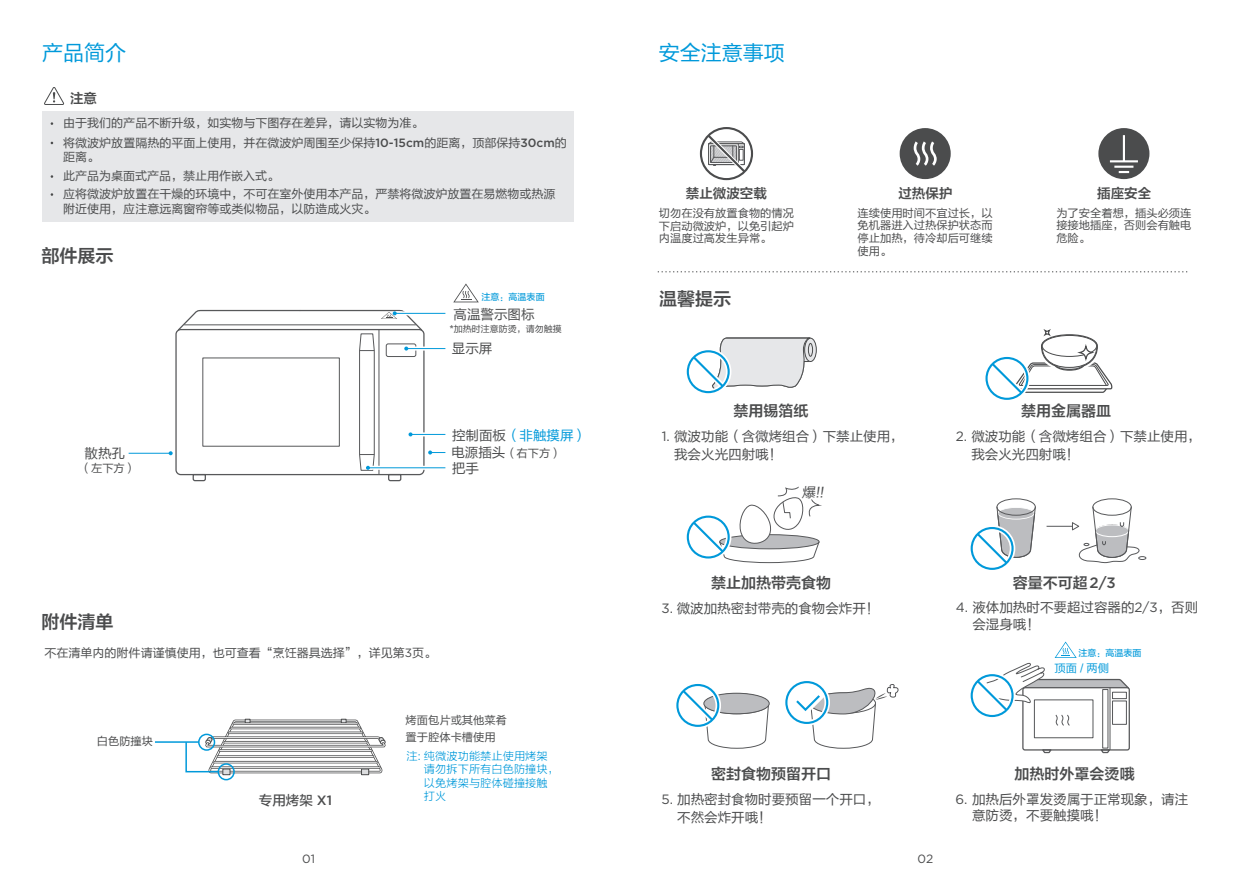
<style>
.page{position:relative;width:1234px;height:893px;background:#fff}
.page>*{position:absolute;margin:0;border:0;box-sizing:border-box;transform-origin:0 0}
.t1{font:21px "FZLTHK GBK1 0";color:#0099da}
.t2{font:18px "FZLTZCHK GBK1 0";color:#4b4c4d}
.t3{font:15px "FZLTZCHK GBK1 0";color:#4b4c4d}
.t4{font:13.65px "FZLTHK GBK1 0";color:#4b4c4d}
.t5{font:13.5px/18px "FZLTHK GBK1 0";color:#4b4c4d}
.t6{font:13.5px "FZLTZCHK GBK1 0";color:#4b4c4d}
.t7{font:13.5px "FZLTHK GBK1 0";color:#0099da}
.t8{font:13.5px "FZLTZHUNHK GBK1 0";color:#4b4c4d}
.t9{font:12px/19.4px "FZLTHK GBK1 0";color:#4b4c4d}
.t10{font:12px "Gotham";color:#4b4c4d}
.t11{font:11.25px/12.9px "FZLTHK GBK1 0";color:#4b4c4d;text-align:justify}
.t12{font:11.25px/13.5px "FZLTXHK";color:#0099da}
.t13{font:11.25px "FZLTHK GBK1 0";color:#0099da}
.t14{font:9px "FZLTZHUNHK GBK1 0";color:#0099da}
.t15{font:9px "FZLTHK GBK1 0";color:#4b4c4d}
.s1{font-family:"Gotham";font-weight:500}
.s2{color:#4b4c4d}
.s3{font-size:13.5px}
.s4{font-family:"Gotham"}
</style>
<div class="page">
<div style="left:43px;top:111px;width:531px;height:111px;background:#e6e7e9"></div>
<div style="left:996px;top:498px;width:39px;height:18px;border:1px solid #57585a;border-radius:50%"></div>
<div style="left:1092px;top:498px;width:39px;height:18px;border:1px solid #57585a;border-radius:50%"></div>
<svg style="left:1046px;top:506px;width:99px;height:57px"></svg>
<div style="left:1098px;top:128px;width:51px;height:51px;background:#4b4c4d;border-radius:50%"></div>
<hr style="left:1122px;top:135px;width:2px;height:26px;background:#fff">
<svg style="left:1114px;top:166px;width:19px;height:7px"></svg>
<hr style="left:1109px;top:160px;width:28px;height:2px;background:#fff">
<div style="left:899px;top:128px;width:51px;height:51px;background:#4b4c4d;border-radius:50%"></div>
<svg style="left:702px;top:130px;width:48px;height:48px"></svg>
<div style="left:699px;top:127px;width:54px;height:53px;border:2px solid #4b4c4d;border-radius:50%"></div>
<hr style="left:129px;top:453px;width:42px;height:1px;background:#0099da">
<svg style="left:1101px;top:751px;width:9px;height:3px"></svg>
<svg style="left:1043px;top:751px;width:8px;height:3px"></svg>
<div style="left:1021px;top:687px;width:108px;height:64px;border:1px solid #57585a;border-radius:2px"></div>
<div style="left:1033px;top:699px;width:60px;height:39px;border:1px solid #57585a"></div>
<svg style="left:1102px;top:726px;width:6px;height:22px"></svg>
<hr style="left:1109px;top:688px;width:1px;height:62px;background:#57585a">
<svg style="left:804px;top:338px;width:12px;height:23px"></svg>
<div style="left:804px;top:338px;width:12px;height:24px;border:1px solid #4b4c4d;border-radius:50%"></div>
<div style="left:808px;top:343px;width:4px;height:14px;border:1px solid #4b4c4d;border-radius:50%"></div>
<svg style="left:657px;top:271px;width:531px;height:1px"></svg>
<svg style="left:686px;top:337px;width:124px;height:57px"></svg>
<svg style="left:686px;top:486px;width:136px;height:77px"></svg>
<svg style="left:676px;top:684px;width:93px;height:65px"></svg>
<div style="left:783px;top:679px;width:46px;height:47px;border:6px solid #fff;border-radius:50%"></div>
<div style="left:785px;top:681px;width:43px;height:43px;border:2px solid #0099da;border-radius:50%"></div>
<svg style="left:784px;top:683px;width:114px;height:66px"></svg>
<svg style="left:970px;top:506px;width:65px;height:64px"></svg>
<svg style="left:985px;top:330px;width:127px;height:70px"></svg>
<svg style="left:44px;top:87px;width:21px;height:18px"></svg>
<svg style="left:169px;top:309px;width:276px;height:173px"></svg>
<svg style="left:913px;top:141px;width:23px;height:25px"></svg>
<svg style="left:970px;top:641px;width:159px;height:85px"></svg>
<svg style="left:453px;top:283px;width:25px;height:19px"></svg>
<hr style="left:155px;top:741px;width:44px;height:2px;background:#0099da">
<svg style="left:185px;top:718px;width:201px;height:57px"></svg>
<div style="left:217px;top:763px;width:18px;height:17px;border:2px solid #0099da;border-radius:50%"></div>
<h1 class="t1" style="left:42px;top:41px;width:86px">产品简介</h1>
<h1 class="t1" style="left:658px;top:41px;width:127px">安全注意事项</h1>
<p class="t6" style="left:70px;top:91px;width:28px">注意</p>
<p class="t9" style="left:63px;top:114px;width:505px">由于我们的产品不断升级，如实物与下图存在差异，请以实物为准。<br>将微波炉放置隔热的平面上使用，并在微波炉周围至少保持<span class="s1">10-15cm</span>的距离，顶部保持<span class="s1">30cm</span>的</p>
<p class="t9" style="left:63px;top:148px;width:217px">距离。<br>此产品为桌面式产品，禁止用作嵌入式。</p>
<p class="t9" style="left:63px;top:187px;width:493px;line-height:14.4px">应将微波炉放置在干燥的环境中，不可在室外使用本产品，严禁将微波炉放置在易燃物或热源附近使用，应注意远离窗帘等或类似物品，以防造成火灾。</p>
<h2 class="t2" style="left:41px;top:246px;width:74px">部件展示</h2>
<p class="t14" style="left:481px;top:292px;width:64px">注意：高温表面</p>
<p class="t5" style="left:453px;top:306px;width:82px">高温警示图标</p>
<p class="t15" style="left:449px;top:324px;width:113px">*加热时注意防烫，请勿触摸</p>
<p class="t5" style="left:452px;top:340px;width:42px">显示屏</p>
<p class="t7" style="left:452px;top:428px;width:136px"><span class="s2">控制面板</span>（非触摸屏）</p>
<p class="t11" style="left:451px;top:447px;width:112px"><span class="s3">电源插头</span>（右下方）</p>
<p class="t5" style="left:85px;top:445px;width:42px">散热孔</p>
<p class="t11" style="left:80px;top:462px;width:58px">（左下方）</p>
<p class="t5" style="left:452px;top:459px;width:28px">把手</p>
<h2 class="t2" style="left:41px;top:612px;width:74px">附件清单</h2>
<p class="t9" style="left:45px;top:644px;width:393px">不在清单内的附件请谨慎使用，也可查看“烹饪器具选择”，详见第<span class="s4">3</span>页。</p>
<p class="t11" style="left:405px;top:714px;width:103px">烤面包片或其他菜肴</p>
<p class="t11" style="left:97px;top:735px;width:58px">白色防撞块</p>
<p class="t11" style="left:405px;top:731px;width:91px">置于腔体卡槽使用</p>
<p class="t8" style="left:259px;top:793px;width:75px">专用烤架 <span class="s1">X1</span></p>
<p class="t12" style="left:424px;top:749px;width:136px;text-indent:-17px">注<span class="s4">:</span> 纯微波功能禁止使用烤架请勿拆下所有白色防撞块，以免烤架与腔体碰撞接触打火</p>
<p class="t6" style="left:685px;top:186px;width:82px">禁止微波空载</p>
<p class="t11" style="left:658px;top:207px;width:136px">切勿在没有放置食物的情况下启动微波炉，以免引起炉内温度过高发生异常。</p>
<h2 class="t2" style="left:659px;top:289px;width:73px">温馨提示</h2>
<p class="t3" style="left:733px;top:403px;width:76px">禁用锡箔纸</p>
<p class="t6" style="left:898px;top:186px;width:55px">过热保护</p>
<p class="t11" style="left:857px;top:206px;width:136px">连续使用时间不宜过长，以免机器进入过热保护状态而停止加热，待冷却后可继续使用。</p>
<p class="t6" style="left:1096px;top:186px;width:55px">插座安全</p>
<p class="t11" style="left:1056px;top:206px;width:136px">为了安全着想，插头必须连接接地插座，否则会有触电危险。</p>
<p class="t3" style="left:1020px;top:403px;width:91px">禁用金属器皿</p>
<p class="t5" style="left:674px;top:428px;width:231px;text-indent:-12px"><span class="s4">1.</span> 微波功能（含微烤组合）下禁止使用，我会火光四射哦！</p>
<p class="t5" style="left:971px;top:428px;width:231px;text-indent:-16px"><span class="s4">2.</span> 微波功能（含微烤组合）下禁止使用，我会火光四射哦！</p>
<p class="t4" style="left:801px;top:484px;width:26px">爆!!</p>
<p class="t3" style="left:711px;top:575px;width:121px">禁止加热带壳食物</p>
<p class="t3" style="left:1012px;top:575px;width:104px">容量不可超<span class="s1">2/3</span></p>
<p class="t5" style="left:661px;top:599px;width:219px"><span class="s4">3.</span> 微波加热密封带壳的食物会炸开！</p>
<p class="t5" style="left:972px;top:600px;width:227px;line-height:16.2px;text-indent:-17px"><span class="s4">4.</span> 液体加热时不要超过容器的<span class="s4">2/3</span>，否则会湿身哦！</p>
<p class="t14" style="left:1078px;top:648px;width:64px">注意：高温表面</p>
<p class="t13" style="left:1054px;top:661px;width:56px">顶面 / 两侧</p>
<p class="t3" style="left:711px;top:765px;width:121px">密封食物预留开口</p>
<p class="t3" style="left:1014px;top:765px;width:121px">加热时外罩会烫哦</p>
<p class="t5" style="left:677px;top:790px;width:204px;text-indent:-16px"><span class="s4">5.</span> 加热密封食物时要预留一个开口，不然会炸开哦！</p>
<p class="t5" style="left:971px;top:791px;width:217px;line-height:16.2px;text-indent:-17px"><span class="s4">6.</span> 加热后外罩发烫属于正常现象，请注意防烫，不要触摸哦！</p>
<p class="t10" style="left:302px;top:851px;width:14px">01</p>
<p class="t10" style="left:917px;top:851px;width:17px">02</p>
</div>
